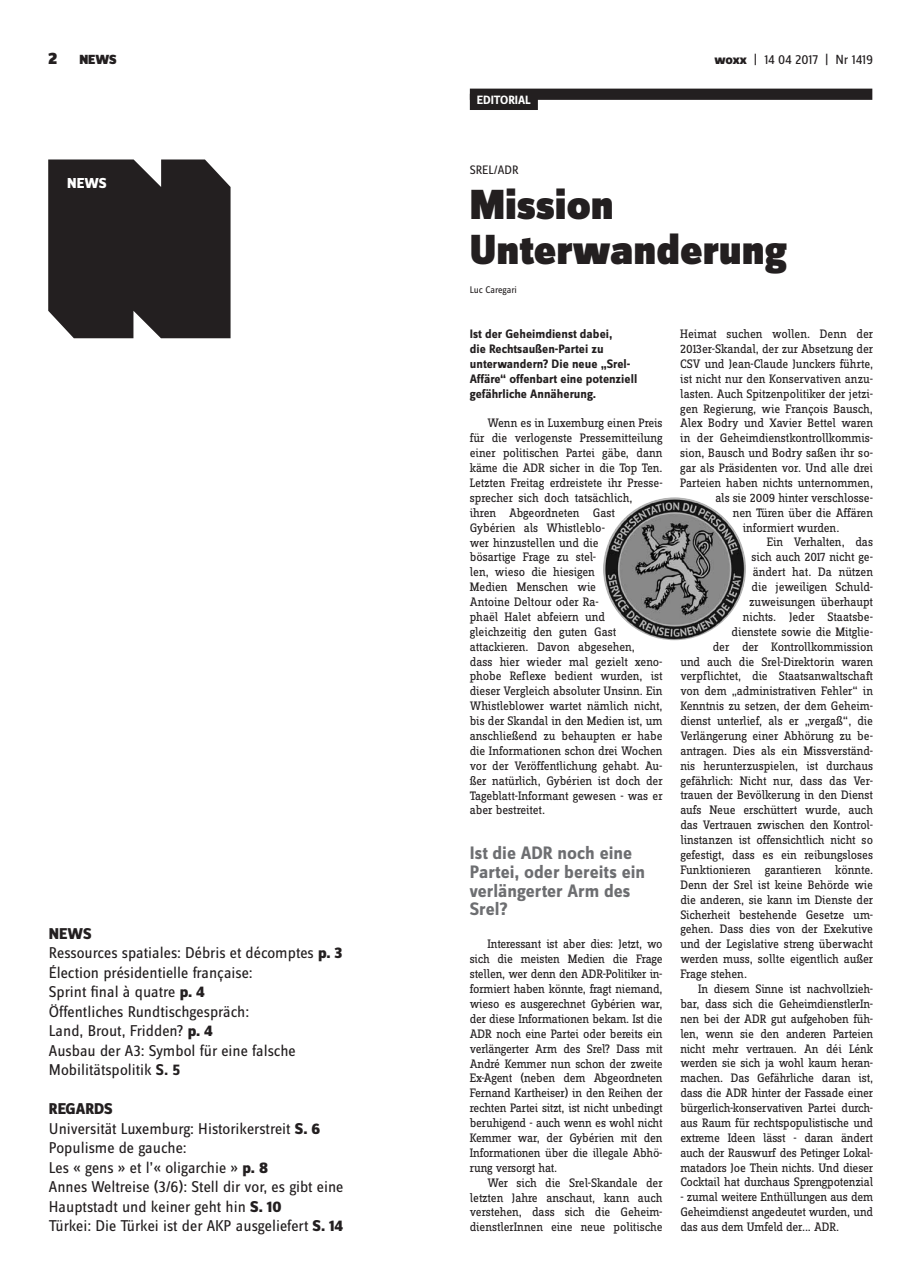
<style>
.page{position:relative;width:922px;height:1276px;background:#fff}
.page>*{position:absolute;margin:0;border:0;box-sizing:border-box;transform-origin:0 0}
.t1{font:900 43.75px/44.6px "Zine Sans Dis";color:#231f20}
.t2{font:700 18.75px/18.8px "Zine Sans Dis";color:#6d6e71}
.t3{font:900 17.5px "Zine Sans Dis";color:#231f20}
.t4{font:16.25px/19.5px "Zine Sans Dis";color:#231f20}
.t5{font:800 15px "Zine Sans Dis";color:#fff}
.t6{font:13.75px "Zine Sans Dis";letter-spacing:-.02em;color:#231f20}
.t7{font:900 13.75px "Zine Sans Dis";color:#231f20}
.t8{font:12.75px/14.9px "Zine Slab Dis";letter-spacing:-.01em;color:#231f20;text-align:justify}
.t9{font:700 12.75px/14.9px "Zine Sans Dis";color:#231f20}
.t10{font:12.75px "Zine Sans Dis";color:#231f20}
.t11{font:700 12.5px "Zine Sans Dis";color:#fff}
.t12{font:10px "Zine Sans Dis";color:#231f20}
.s1{font-weight:800}
.s2{font-weight:700}
</style>
<div class="page">
<div style="left:469px;top:89px;width:403px;height:11px;background:#231f20"></div>
<div style="left:48px;top:159px;width:182px;height:179px;background:#231f20"></div>
<div style="left:469px;top:94px;width:68px;height:16px;background:#231f20"></div>
<img style="left:603px;top:497px;width:142px;height:143px;border-radius:71px">
<h3 class="t3" style="left:48px;top:49px;width:11px">2</h3>
<p class="t7" style="left:79px;top:53px;width:39px">NEWS</p>
<p class="t6" style="left:714px;top:53px;width:160px"><span class="s1">WOXX</span> | 14 04 2017 | Nr 1419</p>
<p class="t5" style="left:67px;top:175px;width:41px">NEWS</p>
<p class="t4" style="left:49px;top:924px;width:295px"><span class="s1">NEWS<br></span>Ressources spatiales: Débris et décomptes <span class="s1">P. 3<br></span>Élection présidentielle française:<br>Sprint final à quatre <span class="s1">P. 4<br></span>Öffentliches Rundtischgespräch:<br>Land, Brout, Fridden? <span class="s1">P. 4<br></span>Ausbau der A3: Symbol für eine falsche<br>Mobilitätspolitik <span class="s2">S. 5</span></p>
<p class="t4" style="left:49px;top:1100px;width:296px"><span class="s1">REGARDS<br></span>Universität Luxemburg: Historikerstreit <span class="s1">S. 6<br></span>Populisme de gauche:<br>Les « gens » et l’« oligarchie » <span class="s1">P. 8<br></span>Annes Weltreise (3/6): Stell dir vor, es gibt eine Hauptstadt und keiner geht hin <span class="s1">S. 10<br></span>Türkei: Die Türkei ist der AKP ausgeliefert <span class="s1">S. 14</span></p>
<p class="t11" style="left:477px;top:93px;width:55px">EDITORIAL</p>
<p class="t10" style="left:470px;top:163px;width:49px">Srel/ADR</p>
<h1 class="t1" style="left:469px;top:185px;width:318px">Mission<br>Unterwanderung</h1>
<p class="t12" style="left:469px;top:285px;width:49px">Luc Caregari</p>
<p class="t9" style="left:469px;top:327px;width:169px">Ist der Geheimdienst dabei,<br>die Rechtsaußen-Partei zu unterwandern? Die neue „Srel-<br>Affäre“ offenbart eine potenziell gefährliche Annäherung.</p>
<p class="t8" style="left:469px;top:416px;width:194px;text-align:left;text-indent:18px">Wenn es in Luxemburg einen Preis für die verlogenste Pressemitteilung einer politischen Partei gäbe, dann käme die ADR sicher in die Top Ten.<br>Letzten Freitag erdreistete ihr Presse&shy;sprecher sich doch tatsächlich,<br>ihren Abgeordneten Gast<br>Gybérien als Whistleblo-<br>wer hinzustellen und die<br>bösartige Frage zu stel-<br>len, wieso die hiesigen<br>Medien Menschen wie<br>Antoine Deltour oder Ra-<br>phaël Halet abfeiern und gleichzeitig den guten Gast attackieren. Davon abgesehen,<br>dass hier wieder mal gezielt xeno&shy;phobe Reflexe bedient wurden, ist dieser Vergleich absoluter Unsinn. Ein<br>Whistleblower wartet nämlich nicht, bis der Skandal in den Medien ist, um anschließend zu behaupten er habe die Informationen schon drei Wochen vor der Veröffentlichung gehabt. Au&shy;ßer natürlich, Gybérien ist doch der<br>Tageblatt-Informant gewesen - was er aber bestreitet.</p>
<h2 class="t2" style="left:469px;top:844px;width:177px">Ist die ADR noch eine<br>Partei, oder bereits ein verlängerter Arm des<br>Srel?</h2>
<p class="t8" style="left:469px;top:937px;width:194px;text-indent:18px">Interessant ist aber dies: Jetzt, wo sich die meisten Medien die Frage stellen, wer denn den ADR-Politiker in&shy;formiert haben könnte, fragt niemand, wieso es ausgerechnet Gybérien war, der diese Informationen bekam. Ist die ADR noch eine Partei oder bereits ein verlängerter Arm des Srel? Dass mit André Kemmer nun schon der zweite Ex-Agent (neben dem Abgeordneten Fernand Kartheiser) in den Reihen der rechten Partei sitzt, ist nicht unbedingt beruhigend - auch wenn es wohl nicht Kemmer war, der Gybérien mit den Informationen über die illegale Abhö&shy;rung versorgt hat.</p>
<p class="t8" style="left:469px;top:1175px;width:194px;text-indent:18px">Wer sich die Srel-Skandale der letzten Jahre anschaut, kann auch verstehen, dass sich die Geheim&shy;dienstlerInnen eine neue politische</p>
<p class="t8" style="left:680px;top:327px;width:194px">Heimat suchen wollen. Denn der</p>
<p class="t8" style="left:680px;top:342px;width:194px">2013er-Skandal, der zur Absetzung der</p>
<p class="t8" style="left:680px;top:357px;width:194px">CSV und Jean-Claude Junckers führte,</p>
<p class="t8" style="left:680px;top:372px;width:194px">ist nicht nur den Konservativen anzu-</p>
<p class="t8" style="left:680px;top:387px;width:194px">lasten. Auch Spitzenpolitiker der jetzi-</p>
<p class="t8" style="left:680px;top:401px;width:194px">gen Regierung, wie François Bausch,</p>
<p class="t8" style="left:680px;top:416px;width:194px">Alex Bodry und Xavier Bettel waren</p>
<p class="t8" style="left:680px;top:431px;width:194px">in der Geheimdienstkontrollkommis-</p>
<p class="t8" style="left:680px;top:446px;width:194px">sion, Bausch und Bodry saßen ihr so-</p>
<p class="t8" style="left:680px;top:461px;width:194px">gar als Präsidenten vor. Und alle drei</p>
<p class="t8" style="left:680px;top:476px;width:194px">Parteien haben nichts unternommen,</p>
<p class="t8" style="left:715px;top:491px;width:159px">als sie 2009 hinter verschlosse-</p>
<p class="t8" style="left:732px;top:506px;width:142px">nen Türen über die Affären</p>
<p class="t8" style="left:742px;top:521px;width:98px">informiert wurden.</p>
<p class="t8" style="left:766px;top:535px;width:108px">Ein Verhalten, das</p>
<p class="t8" style="left:751px;top:550px;width:123px">sich auch 2017 nicht ge-</p>
<p class="t8" style="left:752px;top:565px;width:122px">ändert hat. Da nützen</p>
<p class="t8" style="left:751px;top:580px;width:123px">die jeweiligen Schuld-</p>
<p class="t8" style="left:749px;top:595px;width:125px">zuweisungen überhaupt</p>
<p class="t8" style="left:742px;top:610px;width:132px">nichts. Jeder Staatsbe-</p>
<p class="t8" style="left:731px;top:625px;width:143px">dienstete sowie die Mitglie-</p>
<p class="t8" style="left:712px;top:640px;width:162px">der der Kontrollkommission</p>
<p class="t8" style="left:680px;top:654px;width:194px">und auch die Srel-Direktorin waren</p>
<p class="t8" style="left:680px;top:669px;width:194px">verpflichtet, die Staatsanwaltschaft</p>
<p class="t8" style="left:680px;top:684px;width:194px">von dem „administrativen Fehler“ in</p>
<p class="t8" style="left:680px;top:699px;width:194px">Kenntnis zu setzen, der dem Geheim-</p>
<p class="t8" style="left:680px;top:714px;width:194px">dienst unterlief, als er „vergaß“, die</p>
<p class="t8" style="left:680px;top:729px;width:194px">Verlängerung einer Abhörung zu be-</p>
<p class="t8" style="left:680px;top:744px;width:194px">antragen. Dies als ein Missverständ-</p>
<p class="t8" style="left:680px;top:759px;width:194px">nis herunterzuspielen, ist durchaus</p>
<p class="t8" style="left:680px;top:773px;width:194px">gefährlich: Nicht nur, dass das Ver-</p>
<p class="t8" style="left:680px;top:788px;width:194px">trauen der Bevölkerung in den Dienst</p>
<p class="t8" style="left:680px;top:803px;width:194px">aufs Neue erschüttert wurde, auch</p>
<p class="t8" style="left:680px;top:818px;width:194px">das Vertrauen zwischen den Kontrol-</p>
<p class="t8" style="left:680px;top:833px;width:194px">linstanzen ist offensichtlich nicht so</p>
<p class="t8" style="left:680px;top:848px;width:194px">gefestigt, dass es ein reibungsloses</p>
<p class="t8" style="left:680px;top:863px;width:194px">Funktionieren garantieren könnte.</p>
<p class="t8" style="left:680px;top:878px;width:194px">Denn der Srel ist keine Behörde wie</p>
<p class="t8" style="left:680px;top:893px;width:194px">die anderen, sie kann im Dienste der</p>
<p class="t8" style="left:680px;top:907px;width:194px">Sicherheit bestehende Gesetze um-</p>
<p class="t8" style="left:680px;top:922px;width:194px">gehen. Dass dies von der Exekutive</p>
<p class="t8" style="left:680px;top:937px;width:194px">und der Legislative streng überwacht</p>
<p class="t8" style="left:680px;top:952px;width:194px">werden muss, sollte eigentlich außer</p>
<p class="t8" style="left:680px;top:967px;width:68px">Frage stehen.</p>
<p class="t8" style="left:698px;top:982px;width:176px">In diesem Sinne ist nachvollzieh-</p>
<p class="t8" style="left:680px;top:997px;width:194px">bar, dass sich die GeheimdienstlerIn-</p>
<p class="t8" style="left:680px;top:1012px;width:194px">nen bei der ADR gut aufgehoben füh-</p>
<p class="t8" style="left:680px;top:1026px;width:194px">len, wenn sie den anderen Parteien</p>
<p class="t8" style="left:680px;top:1041px;width:194px">nicht mehr vertrauen. An déi Lénk</p>
<p class="t8" style="left:680px;top:1056px;width:194px">werden sie sich ja wohl kaum heran-</p>
<p class="t8" style="left:680px;top:1071px;width:194px">machen. Das Gefährliche daran ist,</p>
<p class="t8" style="left:680px;top:1086px;width:194px">dass die ADR hinter der Fassade einer</p>
<p class="t8" style="left:680px;top:1101px;width:194px">bürgerlich-konservativen Partei durch-</p>
<p class="t8" style="left:680px;top:1116px;width:194px">aus Raum für rechtspopulistische und</p>
<p class="t8" style="left:680px;top:1131px;width:194px">extreme Ideen lässt - daran ändert</p>
<p class="t8" style="left:680px;top:1145px;width:194px">auch der Rauswurf des Petinger Lokal-</p>
<p class="t8" style="left:680px;top:1160px;width:194px">matadors Joe Thein nichts. Und dieser</p>
<p class="t8" style="left:680px;top:1175px;width:194px">Cocktail hat durchaus Sprengpotenzial</p>
<p class="t8" style="left:680px;top:1190px;width:194px">- zumal weitere Enthüllungen aus dem Geheimdienst angedeutet wurden, und das aus dem Umfeld der... ADR.</p>
</div>
